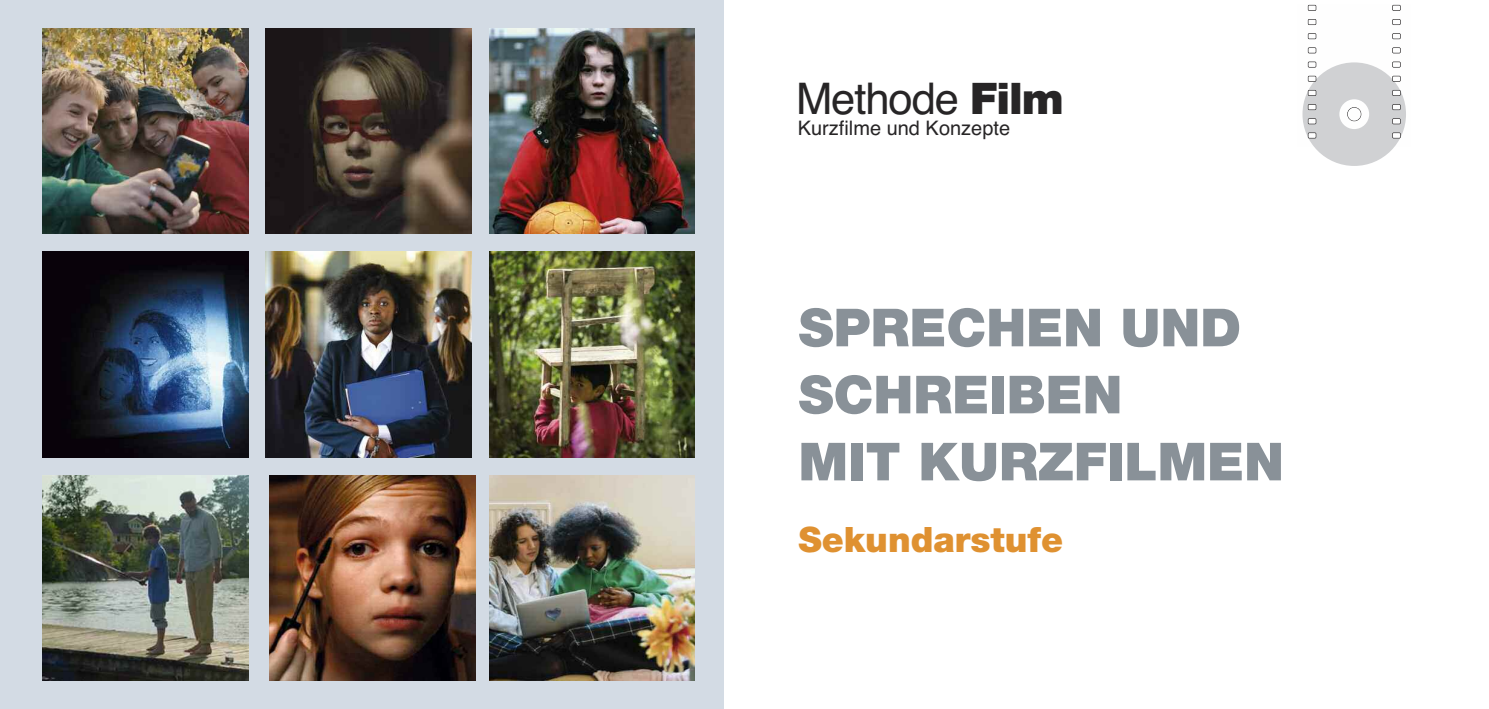
<style>
.page{position:relative;width:1489px;height:709px;background:#fff}
.page>*{position:absolute;margin:0;border:0;box-sizing:border-box;transform-origin:0 0}
.t1{font:900 52.5px/67px "Helvetica Neue";color:#899198}
.t2{font:43.5px "Helvetica";letter-spacing:-.025em;color:#272526}
.t3{font:900 35px "Helvetica Neue";color:#df9131}
.t4{font:20px "Helvetica";color:#272526}
.s1{font-family:"Helvetica Neue";font-weight:900}
</style>
<div class="page">
<div style="left:1302px;top:62px;width:103px;height:104px;background:#d0d1d3;border-radius:50%"></div>
<div style="left:1307px;top:5px;width:9px;height:6px;border:1px solid #272526"></div>
<div style="left:1391px;top:5px;width:9px;height:6px;border:1px solid #272526"></div>
<div style="left:1307px;top:19px;width:9px;height:6px;border:1px solid #272526"></div>
<div style="left:1391px;top:19px;width:9px;height:6px;border:1px solid #272526"></div>
<div style="left:1307px;top:33px;width:9px;height:6px;border:1px solid #272526"></div>
<div style="left:1391px;top:33px;width:9px;height:6px;border:1px solid #272526"></div>
<div style="left:1307px;top:47px;width:9px;height:6px;border:1px solid #272526"></div>
<div style="left:1391px;top:47px;width:9px;height:6px;border:1px solid #272526"></div>
<div style="left:1307px;top:62px;width:9px;height:6px;border:1px solid #272526"></div>
<div style="left:1391px;top:62px;width:9px;height:6px;border:1px solid #272526"></div>
<div style="left:1307px;top:76px;width:9px;height:6px;border:1px solid #272526"></div>
<div style="left:1391px;top:76px;width:9px;height:6px;border:1px solid #272526"></div>
<div style="left:1307px;top:90px;width:8px;height:6px;background:#fefefe"></div>
<div style="left:1307px;top:90px;width:9px;height:6px;border:1px solid #272526"></div>
<div style="left:1392px;top:90px;width:8px;height:6px;background:#fefefe"></div>
<div style="left:1391px;top:90px;width:9px;height:6px;border:1px solid #272526"></div>
<div style="left:1307px;top:104px;width:8px;height:6px;background:#fefefe"></div>
<div style="left:1307px;top:104px;width:9px;height:6px;border:1px solid #272526"></div>
<div style="left:1392px;top:104px;width:8px;height:6px;background:#fefefe"></div>
<div style="left:1391px;top:104px;width:9px;height:6px;border:1px solid #272526"></div>
<div style="left:1307px;top:119px;width:8px;height:5px;background:#fefefe"></div>
<div style="left:1307px;top:118px;width:9px;height:6px;border:1px solid #272526"></div>
<div style="left:1392px;top:119px;width:8px;height:5px;background:#fefefe"></div>
<div style="left:1391px;top:118px;width:9px;height:6px;border:1px solid #272526"></div>
<div style="left:1307px;top:133px;width:8px;height:5px;background:#fefefe"></div>
<div style="left:1307px;top:132px;width:9px;height:6px;border:1px solid #272526"></div>
<div style="left:1392px;top:133px;width:8px;height:5px;background:#fefefe"></div>
<div style="left:1391px;top:132px;width:9px;height:6px;border:1px solid #272526"></div>
<div style="left:1339px;top:99px;width:29px;height:30px;background:#fefefe;border-radius:50%"></div>
<div style="left:1346px;top:107px;width:15px;height:14px;border:1px solid #272526;border-radius:50%"></div>
<div style="left:0;top:0;width:723px;height:709px;background:#d3dbe4"></div>
<img style="left:489px;top:252px;width:205px;height:205px">
<img style="left:43px;top:252px;width:205px;height:205px">
<img style="left:43px;top:475px;width:205px;height:205px">
<img style="left:269px;top:475px;width:206px;height:205px">
<img style="left:489px;top:475px;width:205px;height:205px">
<img style="left:489px;top:28px;width:205px;height:206px">
<img style="left:266px;top:252px;width:205px;height:205px">
<img style="left:43px;top:28px;width:205px;height:206px">
<img style="left:266px;top:28px;width:205px;height:206px">
<p class="t2" style="left:796px;top:74px;width:269px">Methode <span class="s1">Film</span></p>
<p class="t4" style="left:797px;top:116px;width:214px">Kurzfilme und Konzepte</p>
<p class="t1" style="left:798px;top:298px;width:487px">SPRECHEN UND<br>SCHREIBEN<br>MIT KURZFILMEN</p>
<p class="t3" style="left:798px;top:527px;width:266px">Sekundarstufe</p>
</div>
